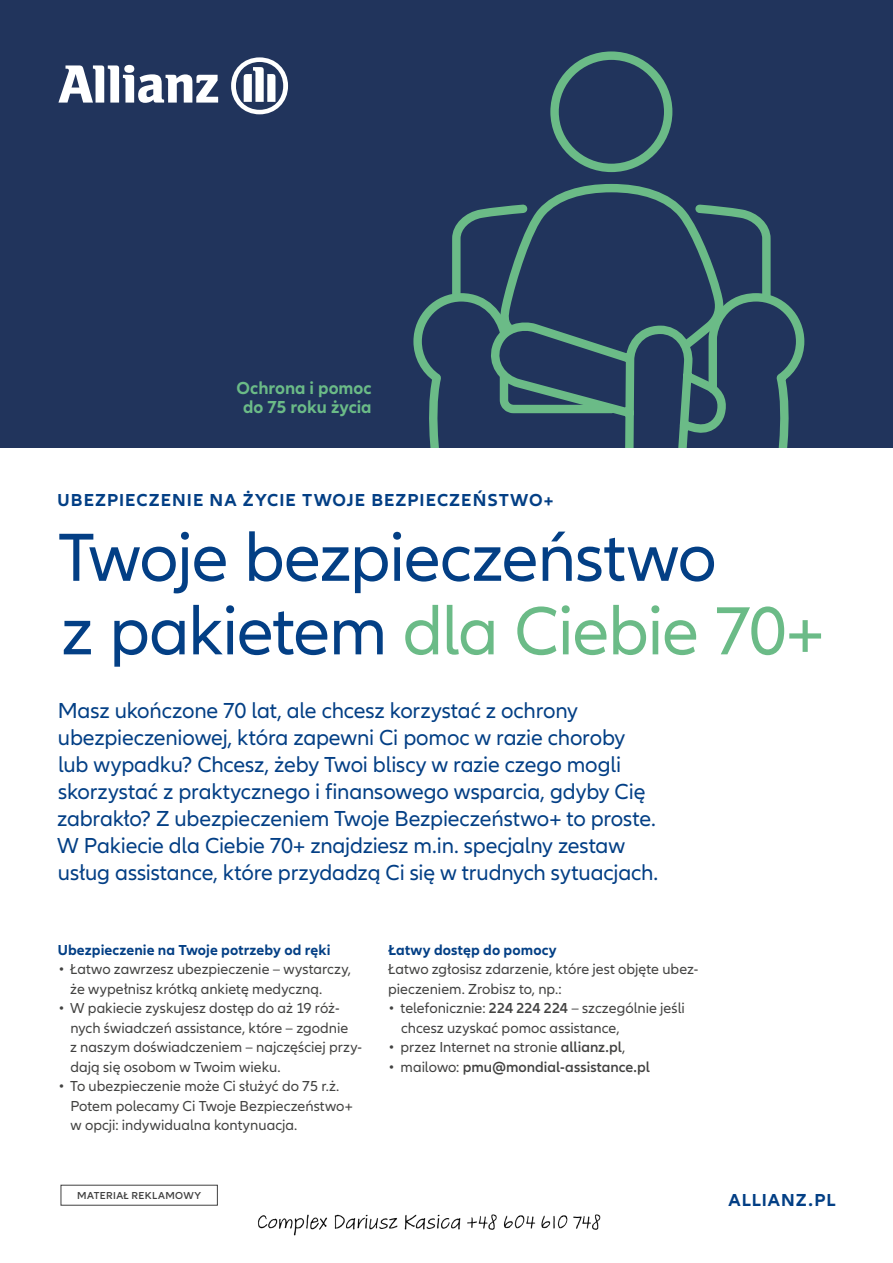
<style>
.page{position:relative;width:893px;height:1263px;background:#fff}
.page>*{position:absolute;margin:0;border:0;box-sizing:border-box;transform-origin:0 0}
.t1{font:70.5px/73.5px "Allianz Neo";letter-spacing:-.02em;color:#033f85}
.t2{font:22.5px/27px "Allianz Neo";letter-spacing:-.005em;color:#033f85}
.t3{font:700 18px "Allianz Neo";letter-spacing:.055em;color:#033f85}
.t4{font:700 18px/19.5px "Allianz Neo";color:#6bbb87;text-align:center}
.t5{font:15px/19.5px "Allianz Neo";color:#424241}
.t6{font:700 15px "Allianz Neo";letter-spacing:.005em;color:#033f85}
.t7{font:600 15px "Allianz Neo";letter-spacing:.005em;color:#424241}
.t8{font:600 10.5px "Allianz Neo";letter-spacing:.04em;color:#414141}
.s1{color:#6bbb87}
.s2{font-weight:600}
.s3{font-weight:400}
</style>
<div class="page">
<div style="left:0;top:0;width:893px;height:447px;background:#21345c"></div>
<svg style="left:550px;top:51px;width:123px;height:122px"></svg>
<svg style="left:413px;top:184px;width:392px;height:263px"></svg>
<svg style="left:58px;top:65px;width:160px;height:38px"></svg>
<svg style="left:231px;top:57px;width:57px;height:57px"></svg>
<div style="left:61px;top:1185px;width:157px;height:20px;border:1px solid #414141"></div>
<img style="left:258px;top:1214px;width:343px;height:22px">
<p class="t4" style="left:237px;top:378px;width:137px">Ochrona i pomoc do 75 roku życia</p>
<p class="t3" style="left:58px;top:490px;width:497px">UBEZPIECZENIE NA ŻYCIE TWOJE BEZPIECZEŃSTWO+</p>
<h1 class="t1" style="left:58px;top:522px;width:768px">Twoje bezpieczeństwo<br>z pakietem <span class="s1">dla Ciebie 70+</span></h1>
<p class="t2" style="left:57px;top:698px;width:603px">Masz ukończone 70 lat, ale chcesz korzystać z ochrony ubezpieczeniowej, która zapewni Ci pomoc w razie choroby lub wypadku? Chcesz, żeby Twoi bliscy w razie czego mogli skorzystać z praktycznego i finansowego wsparcia, gdyby Cię zabrakło? Z ubezpieczeniem Twoje Bezpieczeństwo+ to proste.<br>W Pakiecie dla Ciebie 70+ znajdziesz m.in. specjalny zestaw usług assistance, które przydadzą Ci się w trudnych sytuacjach.</p>
<p class="t6" style="left:58px;top:941px;width:274px">Ubezpieczenie na Twoje potrzeby od ręki</p>
<p class="t5" style="left:70px;top:960px;width:282px;text-indent:-12px">• Łatwo zawrzesz ubezpieczenie – wystarczy, że wypełnisz krótką ankietę medyczną.</p>
<p class="t5" style="left:70px;top:999px;width:294px;text-indent:-11px">• W pakiecie zyskujesz dostęp do aż 19 róż&shy;nych świadczeń assistance, które – zgodnie<br>z naszym doświadczeniem – najczęściej przy&shy;dają się osobom w Twoim wieku.</p>
<p class="t5" style="left:70px;top:1077px;width:284px;text-indent:-12px">• To ubezpieczenie może Ci służyć do 75 r.ż.<br>Potem polecamy Ci Twoje Bezpieczeństwo+ w opcji: indywidualna kontynuacja.</p>
<p class="t8" style="left:77px;top:1189px;width:125px">MATERIAŁ REKLAMOWY</p>
<p class="t6" style="left:388px;top:941px;width:170px">Łatwy dostęp do pomocy</p>
<p class="t5" style="left:388px;top:960px;width:312px">Łatwo zgłosisz zdarzenie, które jest objęte ubez&shy;pieczeniem. Zrobisz to, np.:</p>
<p class="t5" style="left:401px;top:999px;width:285px;text-indent:-13px">• telefonicznie: <span class="s2">224 224 224</span> – szczególnie jeśli chcesz uzyskać pomoc assistance,</p>
<p class="t5" style="left:388px;top:1038px;width:238px">• przez Internet na stronie <span class="s2">allianz.pl</span>,</p>
<p class="t7" style="left:388px;top:1058px;width:263px"><span class="s3">• mailowo:</span> pmu@mondial-assistance.pl</p>
<p class="t3" style="left:728px;top:1189px;width:109px">ALLIANZ.PL</p>
</div>
